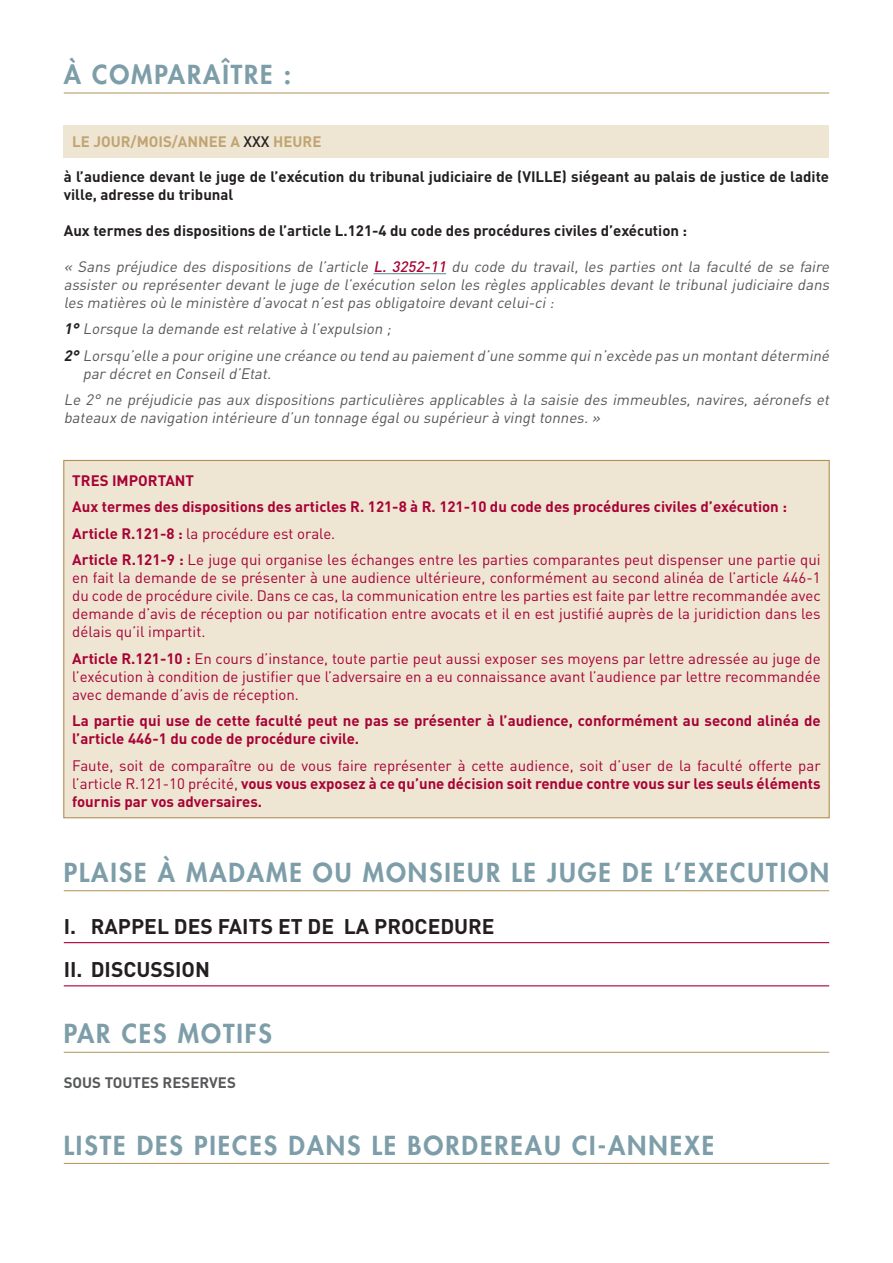
<style>
.page{position:relative;width:893px;height:1263px;background:#fff}
.page>*{position:absolute;margin:0;border:0;box-sizing:border-box;transform-origin:0 0}
.t1{font:800 25.5px "Futura";letter-spacing:.075em;color:#7d9ea9}
.t2{font:700 21px/43.2px "DIN";color:#231f20}
.t3{font:15px/18px "DIN";color:#a80235;text-align:justify}
.t4{font:italic 15px/18px "DIN";color:#57585a}
.t5{font:700 15px/26.5px "DIN";color:#a80235}
.t6{font:700 15px/18px "DIN";color:#231f20}
.t7{font:700 15px "DIN";color:#c1a471}
.t8{font:700 15px "DIN";color:#57585a}
.s1{font-weight:500;color:#231f20}
.s2{font-weight:500;color:#a80235}
.s3{font-weight:700;color:#231f20}
.s4{font-weight:400}
.s5{font-weight:700}
</style>
<div class="page">
<hr style="left:64px;top:93px;width:765px;height:1px;background:#b29156">
<div style="left:64px;top:126px;width:765px;height:32px;background:#eee5d3"></div>
<hr style="left:374px;top:273px;width:72px;height:1px;background:#628d9a">
<div style="left:63px;top:460px;width:767px;height:358px;background:#eee5d3;border:1px solid #b29156"></div>
<hr style="left:64px;top:890px;width:765px;height:1px;background:#b29156">
<hr style="left:64px;top:942px;width:765px;height:1px;background:#a80235">
<hr style="left:64px;top:985px;width:765px;height:1px;background:#a80235">
<hr style="left:64px;top:1052px;width:765px;height:1px;background:#b29156">
<hr style="left:64px;top:1163px;width:765px;height:1px;background:#b29156">
<h1 class="t1" style="left:64px;top:58px;width:229px">À COMPARAÎTRE :</h1>
<p class="t7" style="left:72px;top:131px;width:251px">LE JOUR/MOIS/ANNEE A <span class="s1">XXX</span> HEURE</p>
<p class="t6" style="left:64px;top:167px;width:767px">à l’audience devant le juge de l’exécution du tribunal judiciaire de (VILLE) siégeant au palais de justice de ladite ville, adresse du tribunal</p>
<p class="t6" style="left:64px;top:221px;width:625px">Aux termes des dispositions de l’article L.121-4 du code des procédures civiles d’exécution :</p>
<p class="t4" style="left:64px;top:257px;width:770px;text-align:justify">« Sans préjudice des dispositions de l’article <span class="s2">L. 3252-11</span> du code du travail, les parties ont la faculté de se faire assister ou représenter devant le juge de l’exécution selon les règles applicables devant le tribunal judiciaire dans les matières où le ministère d’avocatn’estpas obligatoire devantcelui-ci:</p>
<p class="t4" style="left:64px;top:315px;width:770px;line-height:26.5px"><span class="s3">1°</span> Lorsque la demande estrelative à l’expulsion ;<br><span class="s3">2°</span> Lorsqu’elle a pour origine une créance ou tend au paiementd’une somme quin’excède pas un montantdéterminé</p>
<p class="t4" style="left:64px;top:360px;width:770px;line-height:26.5px;text-indent:19px">par décreten Conseild’Etat.<br>Le 2° ne préjudicie pas aux dispositions particulières applicables à la saisie des immeubles, navires, aéronefs et</p>
<p class="t4" style="left:64px;top:408px;width:541px">bateaux de navigation intérieure d’un tonnage égalou supérieur à vingttonnes. »</p>
<p class="t5" style="left:72px;top:466px;width:750px">TRES IMPORTANT<br>Aux termes des dispositions des articles R. 121-8 à R. 121-10 du code des procédures civiles d’exécution :<br>Article R.121-8 : <span class="s4">la procédure est orale.<br></span>Article R.121-9 : <span class="s4">Le juge qui organise les échanges entre les parties comparantes peut dispenser une partie qui</span></p>
<p class="t3" style="left:72px;top:568px;width:750px">en fait la demande de se présenter à une audience ultérieure, conformément au second alinéa de l’article 446-1 du code de procédure civile. Dans ce cas, la communication entre les parties est faite par lettre recommandée avec demande d’avis de réception ou par notification entre avocats et il en est justifié auprès de la juridiction dans les délais qu’il impartit.</p>
<p class="t3" style="left:72px;top:649px;width:750px"><span class="s5">Article R.121-10 :</span> En cours d’instance, toute partie peut aussi exposer ses moyens par lettre adressée au juge de l’exécution à condition de justifier que l’adversaire en a eu connaissance avant l’audience par lettre recommandée avec demande d’avis de réception.</p>
<p class="t5" style="left:72px;top:711px;width:750px;line-height:18px">La partie qui use de cette faculté peut ne pas se présenter à l’audience, conformément au second alinéa de l’article 446-1 du code de procédure civile.</p>
<p class="t3" style="left:72px;top:756px;width:750px">Faute, soit de comparaître ou de vous faire représenter à cette audience, soit d’user de la faculté offerte par l’article R.121-10 précité, <span class="s5">vous vous exposez à ce qu’une décision soit rendue contre vous sur les seuls éléments fournis par vos adversaires.</span></p>
<h1 class="t1" style="left:64px;top:855px;width:767px">PLAISE À MADAME OU MONSIEUR LE JUGE DE L’EXECUTION</h1>
<h2 class="t2" style="left:64px;top:903px;width:432px">I. RAPPEL DES FAITS ET DE LA PROCEDURE<br>II. DISCUSSION</h2>
<h1 class="t1" style="left:64px;top:1017px;width:210px">PAR CES MOTIFS</h1>
<p class="t8" style="left:64px;top:1073px;width:174px">SOUS TOUTES RESERVES</p>
<h1 class="t1" style="left:64px;top:1128px;width:652px">LISTE DES PIECES DANS LE BORDEREAU CI-ANNEXE</h1>
</div>
